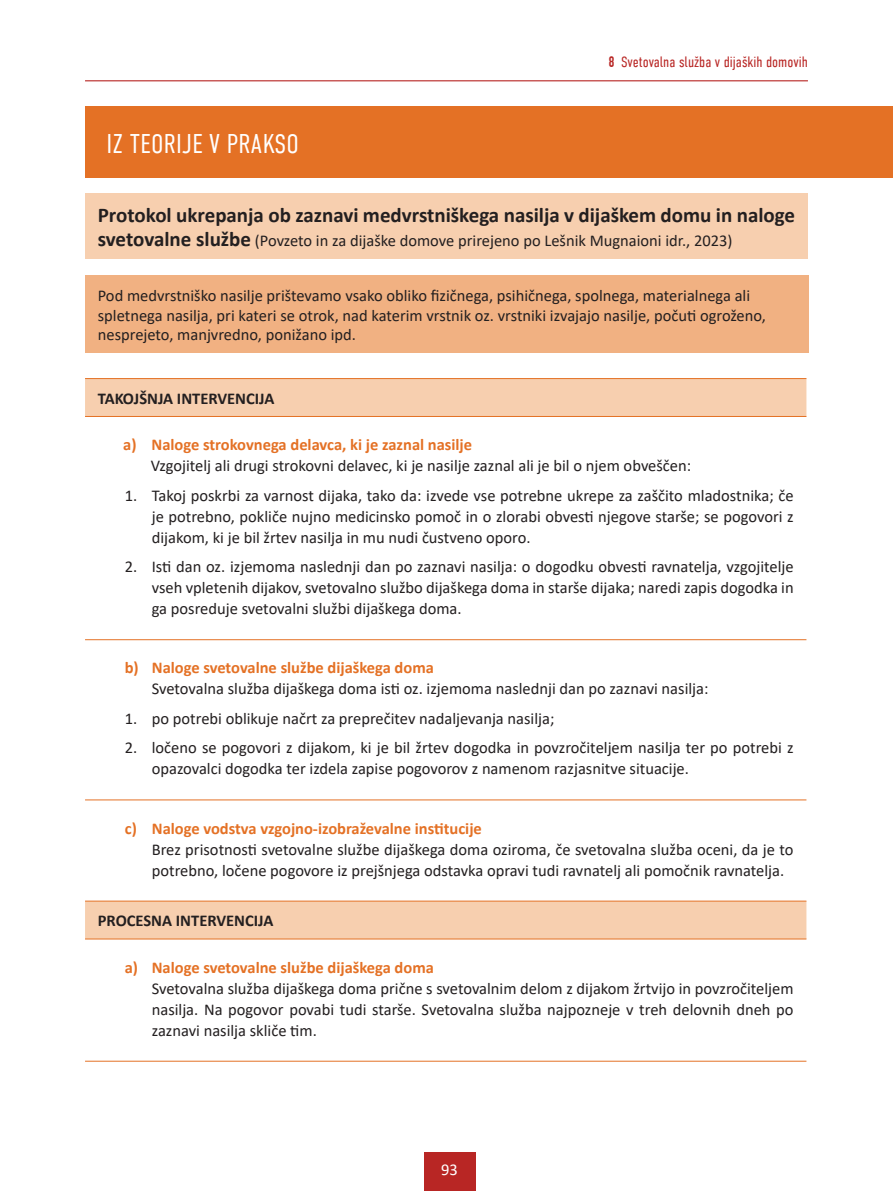
<style>
.page{position:relative;width:893px;height:1191px;background:#fff}
.page>*{position:absolute;margin:0;border:0;box-sizing:border-box;transform-origin:0 0}
.t1{font:300 27px "DIN Condensed";letter-spacing:.01em;color:#fff}
.t2{font:700 21px "Calibri";color:#231f20}
.t3{font:16.5px/21px "Calibri";color:#231f20}
.t4{font:700 16.5px "Calibri";color:#e47125}
.t5{font:700 16.5px "Calibri";color:#231f20}
.t6{font:16.5px "Calibri";color:#fff}
.t7{font:300 15px "DIN Condensed";color:#b82624}
.s1{font-weight:700}
.s2{font-weight:700;font-size:21px}
</style>
<div class="page">
<div style="left:424px;top:1152px;width:51px;height:39px;background:#b82624"></div>
<hr style="left:85px;top:80px;width:723px;height:1px;background:#b82624">
<div style="left:85px;top:106px;width:808px;height:71px;background:#e47125"></div>
<div style="left:85px;top:193px;width:723px;height:65px;background:#f7cfaf"></div>
<div style="left:85px;top:276px;width:724px;height:77px;background:#f1b182"></div>
<svg style="left:85px;top:379px;width:721px;height:559px"></svg>
<hr style="left:85px;top:378px;width:721px;height:1px;background:#e47125">
<hr style="left:85px;top:416px;width:721px;height:1px;background:#e47125">
<hr style="left:85px;top:639px;width:721px;height:1px;background:#e47125">
<hr style="left:85px;top:799px;width:721px;height:1px;background:#e47125">
<hr style="left:85px;top:901px;width:721px;height:1px;background:#e47125">
<hr style="left:85px;top:938px;width:721px;height:1px;background:#e47125">
<hr style="left:85px;top:1061px;width:721px;height:1px;background:#e47125">
<h1 class="t1" style="left:106px;top:129px;width:194px">IZ TEORIJE V PRAKSO</h1>
<p class="t7" style="left:609px;top:53px;width:201px"><span class="s1">8</span> Svetovalna služba v dijaških domovih</p>
<p class="t2" style="left:98px;top:200px;width:699px">Protokol ukrepanja ob zaznavi medvrstniškega nasilja v dijaškem domu in naloge</p>
<p class="t3" style="left:98px;top:229px;width:636px"><span class="s2">svetovalne službe</span> (Povzeto in za dijaške domove prirejeno po Lešnik Mugnaioni idr., 2023)</p>
<p class="t3" style="left:98px;top:285px;width:670px;line-height:19.8px">Pod medvrstniško nasilje prištevamo vsako obliko fizičnega, psihičnega, spolnega, materialnega ali spletnega nasilja, pri kateri se otrok, nad katerim vrstnik oz. vrstniki izvajajo nasilje, počuti ogroženo, nesprejeto, manjvredno, ponižano ipd.</p>
<p class="t5" style="left:98px;top:386px;width:178px">TAKOJŠNJA INTERVENCIJA</p>
<p class="t4" style="left:123px;top:433px;width:350px">a) Naloge strokovnega delavca, ki je zaznal nasilje</p>
<p class="t3" style="left:151px;top:455px;width:542px">Vzgojitelj ali drugi strokovni delavec, ki je nasilje zaznal ali je bil o njem obveščen:</p>
<p class="t3" style="left:152px;top:484px;width:643px;text-align:justify;text-indent:-27px">1. Takoj poskrbi za varnost dijaka, tako da: izvede vse potrebne ukrepe za zaščito mladostnika; če je potrebno, pokliče nujno medicinsko pomoč in o zlorabi obvesti njegove starše; se pogovori z dijakom, ki je bil žrtev nasilja in mu nudi čustveno oporo.</p>
<p class="t3" style="left:152px;top:556px;width:643px;text-align:justify;text-indent:-27px">2. Isti dan oz. izjemoma naslednji dan po zaznavi nasilja: o dogodku obvesti ravnatelja, vzgojitelje vseh vpletenih dijakov, svetovalno službo dijaškega doma in starše dijaka; naredi zapis dogodka in ga posreduje svetovalni službi dijaškega doma.</p>
<p class="t4" style="left:125px;top:656px;width:311px">b) Naloge svetovalne službe dijaškega doma</p>
<p class="t3" style="left:152px;top:678px;width:558px">Svetovalna služba dijaškega doma isti oz. izjemoma naslednji dan po zaznavi nasilja:</p>
<p class="t3" style="left:125px;top:707px;width:431px">1. po potrebi oblikuje načrt za preprečitev nadaljevanja nasilja;</p>
<p class="t3" style="left:152px;top:737px;width:643px;text-indent:-27px">2. ločeno se pogovori z dijakom, ki je bil žrtev dogodka in povzročiteljem nasilja ter po potrebi z opazovalci dogodka ter izdela zapise pogovorov z namenom razjasnitve situacije.</p>
<p class="t4" style="left:125px;top:816px;width:359px">c) Naloge vodstva vzgojno-izobraževalne institucije</p>
<p class="t3" style="left:152px;top:838px;width:643px">Brez prisotnosti svetovalne službe dijaškega doma oziroma, če svetovalna služba oceni, da je to potrebno, ločene pogovore iz prejšnjega odstavka opravi tudi ravnatelj ali pomočnik ravnatelja.</p>
<p class="t5" style="left:98px;top:909px;width:177px">PROCESNA INTERVENCIJA</p>
<p class="t4" style="left:125px;top:955px;width:311px">a) Naloge svetovalne službe dijaškega doma</p>
<p class="t3" style="left:152px;top:977px;width:643px;text-align:justify">Svetovalna služba dijaškega doma prične s svetovalnim delom z dijakom žrtvijo in povzročiteljem nasilja. Na pogovor povabi tudi starše. Svetovalna služba najpozneje v treh delovnih dneh po zaznavi nasilja skliče tim.</p>
<p class="t6" style="left:441px;top:1157px;width:18px">93</p>
</div>
